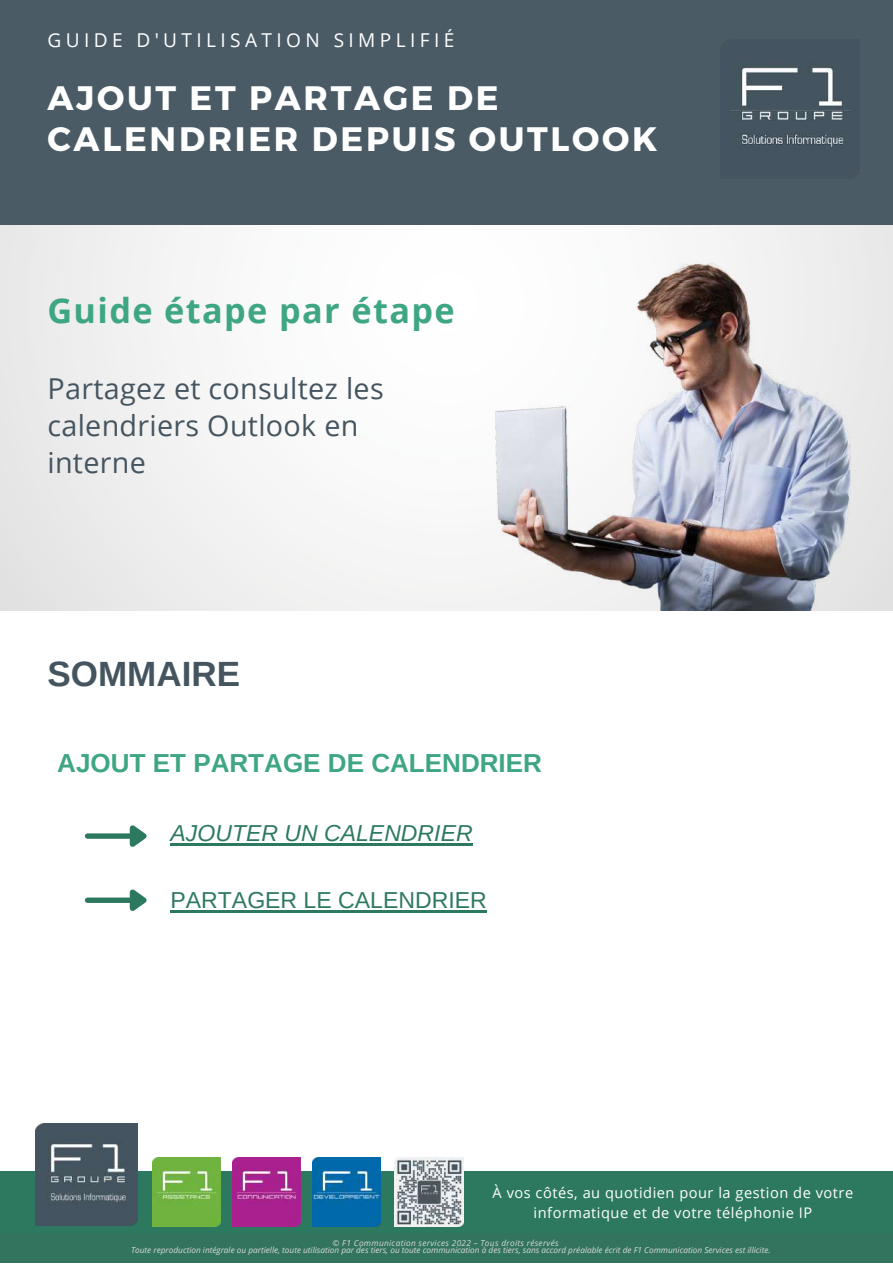
<style>
.page{position:relative;width:893px;height:1264px;background:#fff}
.page>*{position:absolute;margin:0;border:0;box-sizing:border-box;transform-origin:0 0}
.t1{font:700 35.1px "Arimo";color:#455560}
.t2{font:700 34.2px "Open Sans";letter-spacing:.04em;color:#3fa683}
.t3{font:700 33.9px/40.5px "Montserrat";letter-spacing:.08em;color:#fff}
.t4{font:28.8px/37px "Open Sans";letter-spacing:.01em;color:#455560}
.t5{font:700 26.1px "Arimo";color:#3fa683}
.t6{font:23.1px "Arimo";color:#2d795f}
.t7{font:italic 23.1px "Arimo";color:#2d795f}
.t8{font:19.05px "Open Sans";letter-spacing:.23em;color:#fff}
.t9{font:14.55px/20.2px "Open Sans";letter-spacing:.035em;color:#fff;text-align:center}
.t10{font:italic 8.25px/6.9px "Open Sans";color:#d9d9d9}
</style>
<div class="page">
<div style="left:0;top:225px;width:892px;height:386px;background:linear-gradient(to bottom,#f8f8f8,#eee)"></div>
<div style="left:0;top:0;width:892px;height:225px;background:#4a5b66"></div>
<div style="left:88px;top:833px;width:42px;height:5px;background:#2d795f"></div>
<svg style="left:125px;top:825px;width:22px;height:22px"></svg>
<div style="left:88px;top:897px;width:42px;height:6px;background:#2d795f"></div>
<svg style="left:125px;top:889px;width:22px;height:22px"></svg>
<img style="left:495px;top:260px;width:355px;height:350px">
<hr style="left:170px;top:843px;width:303px;height:2px;background:#2d795f">
<hr style="left:170px;top:910px;width:317px;height:2px;background:#2d795f">
<img style="left:721px;top:40px;width:138px;height:138px">
<div style="left:0;top:1170px;width:892px;height:92px;background:#2d795f"></div>
<img style="left:152px;top:1157px;width:69px;height:69px">
<img style="left:232px;top:1157px;width:69px;height:69px">
<img style="left:312px;top:1157px;width:69px;height:69px">
<img style="left:394px;top:1157px;width:69px;height:69px">
<img style="left:35px;top:1123px;width:103px;height:102px">
<div style="left:0;top:1233px;width:892px;height:29px;background:#32745e"></div>
<h3 class="t8" style="left:47px;top:27px;width:408px">GUIDE D'UTILISATION SIMPLIFIÉ</h3>
<h3 class="t3" style="left:47px;top:76px;width:611px">AJOUT ET PARTAGE DE<br>CALENDRIER DEPUIS OUTLOOK</h3>
<h2 class="t2" style="left:47px;top:286px;width:409px">Guide étape par étape</h2>
<h3 class="t4" style="left:47px;top:369px;width:338px">Partagez et consultez les calendriers Outlook en interne</h3>
<h1 class="t1" style="left:47px;top:654px;width:194px">SOMMAIRE</h1>
<h3 class="t5" style="left:57px;top:748px;width:486px">AJOUT ET PARTAGE DE CALENDRIER</h3>
<h3 class="t7" style="left:170px;top:820px;width:303px">AJOUTER UN CALENDRIER</h3>
<h3 class="t6" style="left:170px;top:887px;width:317px">PARTAGER LE CALENDRIER</h3>
<h3 class="t9" style="left:492px;top:1182px;width:362px">À vos côtés, au quotidien pour la gestion de votre informatique et de votre téléphonie IP</h3>
<p class="t10" style="left:131px;top:1239px;width:640px;text-indent:201px">© F1 Communication services 2022 – Tous droits réservés<br>Toute reproduction intégrale ou partielle, toute utilisation par des tiers, ou toute communication à des tiers, sans accord préalable écrit de F1 Communication Services est illicite.</p>
</div>
